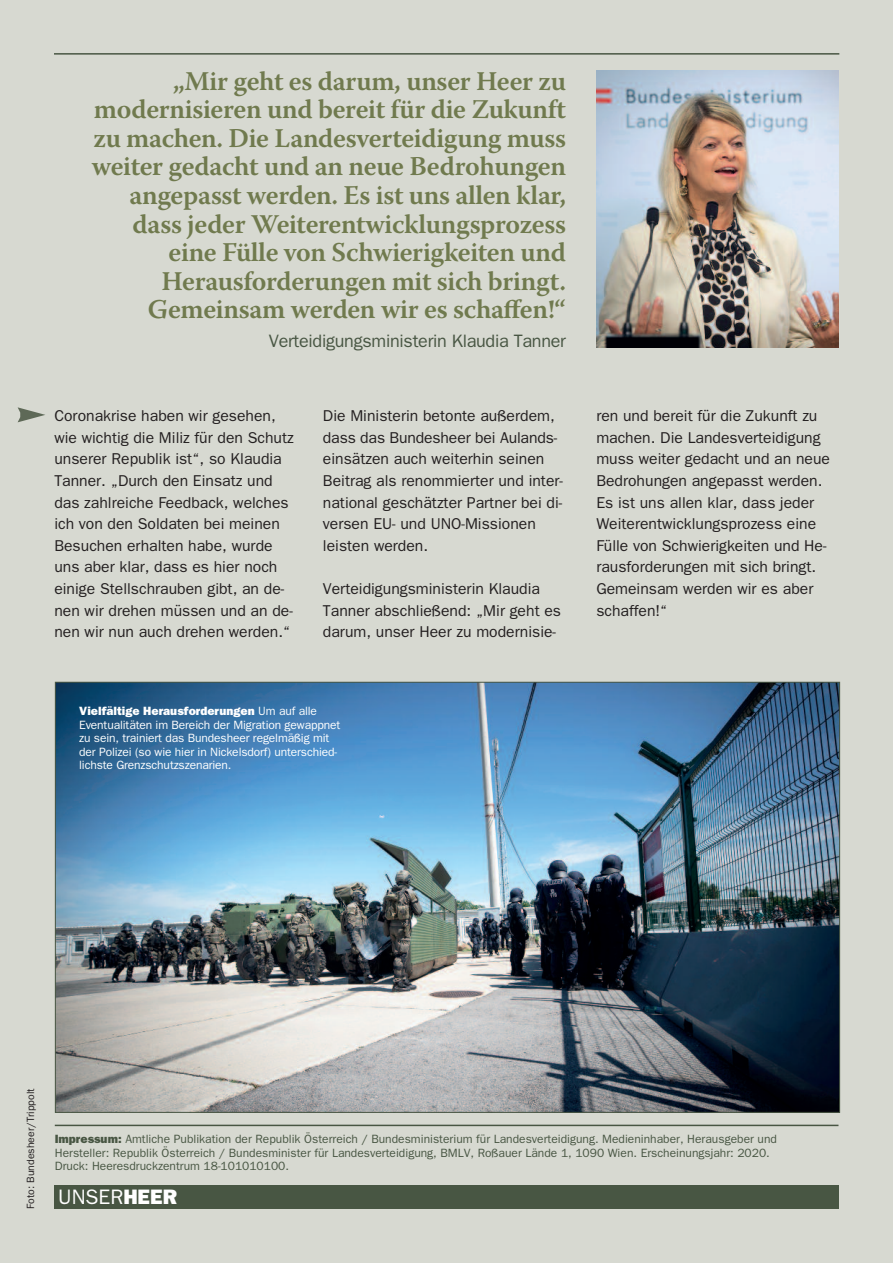
<style>
.page{position:relative;width:893px;height:1263px;background:#d7d9d1}
.page>*{position:absolute;margin:0;border:0;box-sizing:border-box;transform-origin:0 0}
.t1{font:600 27px/28.5px "Warnock Pro";letter-spacing:-.015em;color:#707a4e;text-align:right}
.t2{font:21px "Franklin Gothic";color:#fff}
.t3{font:18px "Franklin Gothic";letter-spacing:-.015em;color:#485643}
.t4{font:15.75px/21.6px "Franklin Gothic";color:#231f20}
.t5{font:12px/13.5px "Franklin Gothic";color:#485643}
.t6{font:12px/13.5px "Franklin Gothic";letter-spacing:-.01em;color:#fff}
.t7{font:10.5px "Franklin Gothic";color:#231f20}
.s1{font-weight:800}
</style>
<div class="page">
<div style="left:54px;top:1186px;width:785px;height:23px;background:#485643"></div>
<hr style="left:54px;top:53px;width:785px;height:2px;background:#485643">
<hr style="left:55px;top:1125px;width:783px;height:1px;background:#485643">
<svg style="left:18px;top:407px;width:27px;height:15px"></svg>
<img style="left:596px;top:70px;width:243px;height:278px">
<img style="left:57px;top:684px;width:781px;height:427px">
<p class="t1" style="left:92px;top:69px;width:476px">„Mir geht es darum, unser Heer zu modernisieren und bereit für die Zukunft zu machen. Die Landesverteidigung muss weiter gedacht und an neue Bedrohungen angepasst werden. Es ist uns allen klar, dass jeder Weiterentwicklungsprozess eine Fülle von Schwierigkeiten und Herausforderungen mit sich bringt.<br>Gemeinsam werden wir es schaffen!“</p>
<p class="t3" style="left:269px;top:330px;width:299px">Verteidigungsministerin Klaudia Tanner</p>
<p class="t4" style="left:54px;top:405px;width:241px">Coronakrise haben wir gesehen, wie wichtig die Miliz für den Schutz unserer Republik ist“, so Klaudia<br>Tanner. „Durch den Einsatz und das zahlreiche Feedback, welches ich von den Soldaten bei meinen<br>Besuchen erhalten habe, wurde uns aber klar, dass es hier noch einige Stellschrauben gibt, an de&shy;nen wir drehen müssen und an de&shy;nen wir nun auch drehen werden.“</p>
<p class="t4" style="left:323px;top:405px;width:242px">Die Ministerin betonte außerdem, dass das Bundesheer bei Aulands&shy;einsätzen auch weiterhin seinen<br>Beitrag als renommierter und inter&shy;national geschätzter Partner bei di&shy;versen EU- und UNO-Missionen leisten werden.</p>
<p class="t4" style="left:323px;top:578px;width:240px">Verteidigungsministerin Klaudia<br>Tanner abschließend: „Mir geht es darum, unser Heer zu modernisie-</p>
<p class="t6" style="left:79px;top:704px;width:263px"><span class="s1">Vielfältige Herausforderungen</span> Um auf alle Eventualitäten im Bereich der Migration gewappnet zu sein, trainiert das Bundesheer regelmäßig mit der Polizei (so wie hier in Nickelsdorf) unterschied&shy;lichste Grenzschutzszenarien.</p>
<p class="t4" style="left:596px;top:405px;width:235px">ren und bereit für die Zukunft zu machen. Die Landesverteidigung muss weiter gedacht und an neue<br>Bedrohungen angepasst werden.<br>Es ist uns allen klar, dass jeder<br>Weiterentwicklungsprozess eine<br>Fülle von Schwierigkeiten und He&shy;rausforderungen mit sich bringt.<br>Gemeinsam werden wir es aber schaffen!“</p>
<p class="t7" style="left:25px;top:1209px;width:122px;rotate:-90deg">Foto: Bundesheer/Trippolt</p>
<p class="t5" style="left:55px;top:1132px;width:724px"><span class="s1">Impressum:</span> Amtliche Publikation der Republik Österreich / Bundesministerium für Landesverteidigung. Medieninhaber, Herausgeber und<br>Hersteller: Republik Österreich / Bundesminister für Landesverteidigung, BMLV, Roßauer Lände 1, 1090 Wien. Erscheinungsjahr: 2020.<br>Druck: Heeresdruckzentrum 18-101010100.</p>
<h2 class="t2" style="left:58px;top:1184px;width:120px">UNSER<span class="s1">HEER</span></h2>
</div>
